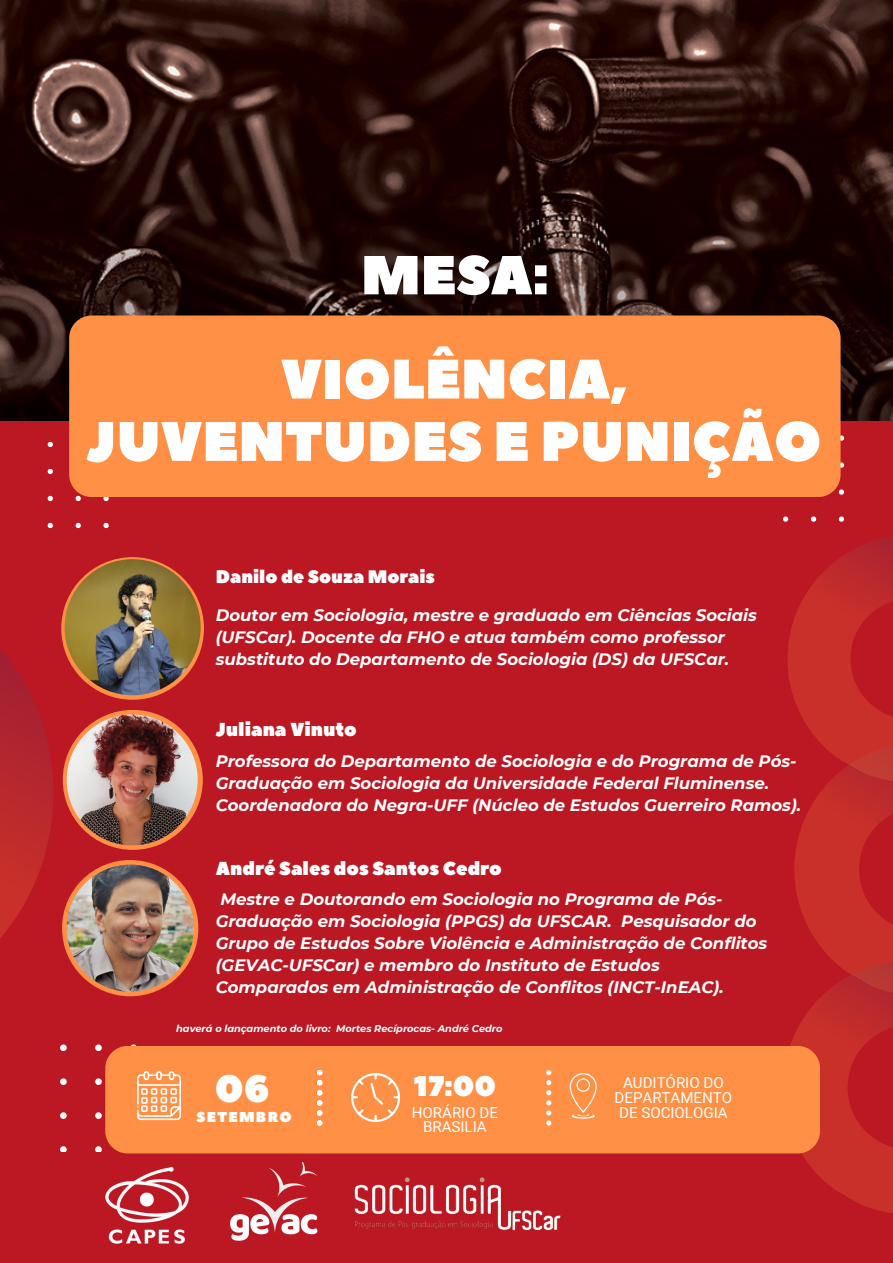
<style>
.page{position:relative;width:893px;height:1263px;background:#bc1823}
.page>*{position:absolute;margin:0;border:0;box-sizing:border-box;transform-origin:0 0}
.t1{font:55.43px/62.4px "Peace Sans";color:#fff;text-align:center}
.t2{font:54.75px "Peace Sans";color:#fff}
.t3{font:38.17px "Peace Sans";color:#fff}
.t4{font:28.42px "Peace Sans";color:#fff}
.t5{font:18.75px "Peace Sans";color:#fff}
.t6{font:18px "Peace Sans";color:#fff}
.t7{font:italic 700 16.5px/22px "Montserrat";color:#fff}
.t8{font:15.08px/15.2px "Mardoto";color:#fff;text-align:center}
.t9{font:14.33px "Peace Sans";letter-spacing:.09em;color:#fff}
.t10{font:italic 700 9.75px "Montserrat";color:#fff}
</style>
<div class="page">
<svg style="left:63px;top:710px;width:140px;height:140px;background:#f88b46"></svg>
<svg style="left:61px;top:557px;width:143px;height:143px;background:#f38541"></svg>
<svg style="left:0;top:648px;width:53px;height:290px"></svg>
<img style="left:0;top:0;width:893px;height:420px">
<svg style="left:783px;top:435px;width:61px;height:87px"></svg>
<svg style="left:47px;top:442px;width:62px;height:87px"></svg>
<div style="left:69px;top:315px;width:771px;height:182px;background:#ff9045"></div>
<div style="left:105px;top:1046px;width:715px;height:107px;background:#ff9045;border-radius:23px"></div>
<img style="left:65px;top:559px;width:136px;height:136px;border-radius:50%">
<svg style="left:60px;top:1044px;width:121px;height:108px"></svg>
<svg style="left:351px;top:1073px;width:49px;height:24px"></svg>
<img style="left:351px;top:1097px;width:213px;height:134px">
<svg style="left:317px;top:1070px;width:5px;height:55px"></svg>
<svg style="left:546px;top:1070px;width:5px;height:55px"></svg>
<svg style="left:570px;top:1073px;width:27px;height:46px"></svg>
<img style="left:105px;top:1166px;width:84px;height:78px">
<img style="left:230px;top:1162px;width:88px;height:79px">
<div style="left:62px;top:860px;width:136px;height:136px;background:#ff9045;border-radius:50%"></div>
<img style="left:67px;top:864px;width:127px;height:128px;border-radius:50%">
<img style="left:67px;top:714px;width:131px;height:131px;border-radius:50%">
<svg style="left:783px;top:537px;width:110px;height:676px"></svg>
<p class="t2" style="left:361px;top:239px;width:189px">MESA:</p>
<p class="t1" style="left:86px;top:350px;width:736px">VIOLÊNCIA,<br>JUVENTUDES E PUNIÇÃO</p>
<p class="t6" style="left:216px;top:565px;width:221px">Danilo de Souza Morais</p>
<p class="t7" style="left:216px;top:604px;width:543px">Doutor em Sociologia, mestre e graduado em Ciências Sociais (UFSCar). Docente da FHO e atua também como professor substituto do Departamento de Sociologia (DS) da UFSCar.</p>
<p class="t5" style="left:216px;top:717px;width:142px">Juliana Vinuto</p>
<p class="t7" style="left:216px;top:750px;width:587px">Professora do Departamento de Sociologia e do Programa de Pós-<br>Graduação em Sociologia da Universidade Federal Fluminense.<br>Coordenadora do Negra-UFF (Núcleo de Estudos Guerreiro Ramos).</p>
<p class="t5" style="left:216px;top:856px;width:288px">André Sales dos Santos Cedro</p>
<p class="t7" style="left:216px;top:888px;width:553px">Mestre e Doutorando em Sociologia no Programa de Pós-Graduação em Sociologia (PPGS) da UFSCAR. Pesquisador do Grupo de Estudos Sobre Violência e Administração de Conflitos (GEVAC-UFSCar) e membro do Instituto de Estudos Comparados em Administração de Conflitos (INCT-InEAC).</p>
<p class="t10" style="left:176px;top:1022px;width:328px">haverá o lançamento do livro: Mortes Recíprocas- André Cedro</p>
<p class="t3" style="left:215px;top:1063px;width:56px">06</p>
<p class="t9" style="left:196px;top:1107px;width:97px">SETEMBRO</p>
<p class="t4" style="left:414px;top:1067px;width:84px">17:00</p>
<p class="t8" style="left:412px;top:1106px;width:88px;line-height:13.5px">HORÁRIO DE<br>BRASILIA</p>
<p class="t8" style="left:614px;top:1075px;width:119px">AUDITÓRIO DO<br>DEPARTAMENTO<br>DE SOCIOLOGIA</p>
</div>
